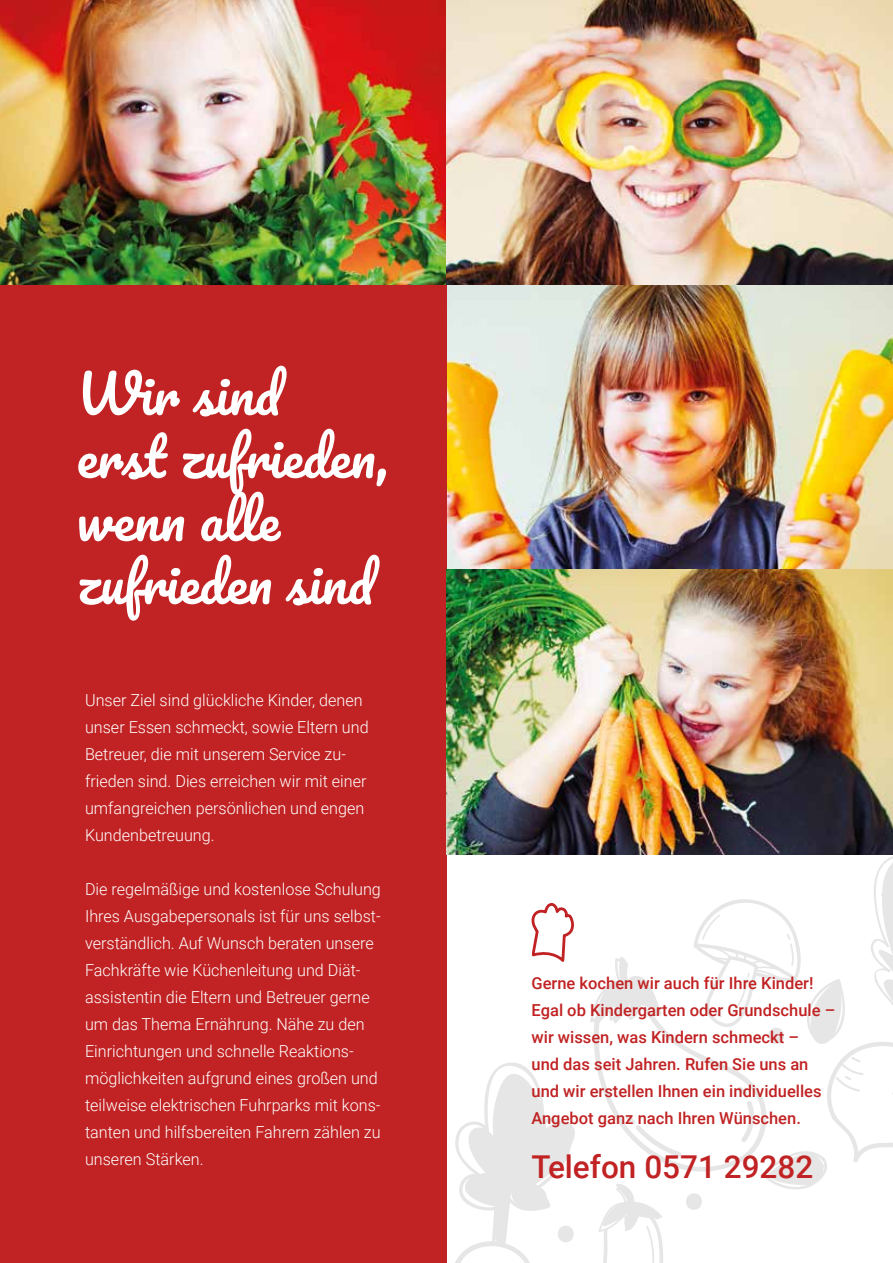
<style>
.page{position:relative;width:893px;height:1263px;background:#fff}
.page>*{position:absolute;margin:0;border:0;box-sizing:border-box;transform-origin:0 0}
.t1{font:52.5px/63px "Pacifico";color:#fff}
.t2{font:500 31.5px "Roboto";color:#c12223}
.t3{font:300 16.5px/27px "Roboto";color:#fff}
.t4{font:500 16.5px/27px "Roboto";color:#c12223}
</style>
<div class="page">
<img style="left:446px;top:285px;width:447px;height:568px">
<div style="left:0;top:285px;width:446px;height:978px;background:#c12223"></div>
<img style="left:0;top:0;width:893px;height:285px">
<svg style="left:446px;top:853px;width:447px;height:410px"></svg>
<h1 class="t1" style="left:77px;top:365px;width:314px">Wir sind<br>erst zufrieden, wenn alle zufrieden sind</h1>
<p class="t3" style="left:85px;top:685px;width:285px">Unser Ziel sind glückliche Kinder, denen unser Essen schmeckt, sowie Eltern und Betreuer, die mit unserem Service zu&shy;frieden sind. Dies erreichen wir mit einer umfangreichen persönlichen und engen Kundenbetreuung.</p>
<p class="t3" style="left:85px;top:874px;width:297px">Die regelmäßige und kostenlose Schulung Ihres Ausgabepersonals ist für uns selbst&shy;verständlich. Auf Wunsch beraten unsere Fachkräfte wie Küchenleitung und Diät&shy;assistentin die Eltern und Betreuer gerne um das Thema Ernährung. Nähe zu den Einrichtungen und schnelle Reaktions&shy;möglichkeiten aufgrund eines großen und teilweise elektrischen Fuhrparks mit kons&shy;tanten und hilfsbereiten Fahrern zählen zu unseren Stärken.</p>
<p class="t4" style="left:531px;top:969px;width:305px">Gerne kochen wir auch für Ihre Kinder!<br>Egal ob Kindergarten oder Grundschule – wir wissen, was Kindern schmeckt –<br>und das seit Jahren. Rufen Sie uns an und wir erstellen Ihnen ein individuelles Angebot ganz nach Ihren Wünschen.</p>
<h2 class="t2" style="left:531px;top:1145px;width:283px">Telefon 0571 29282</h2>
</div>
